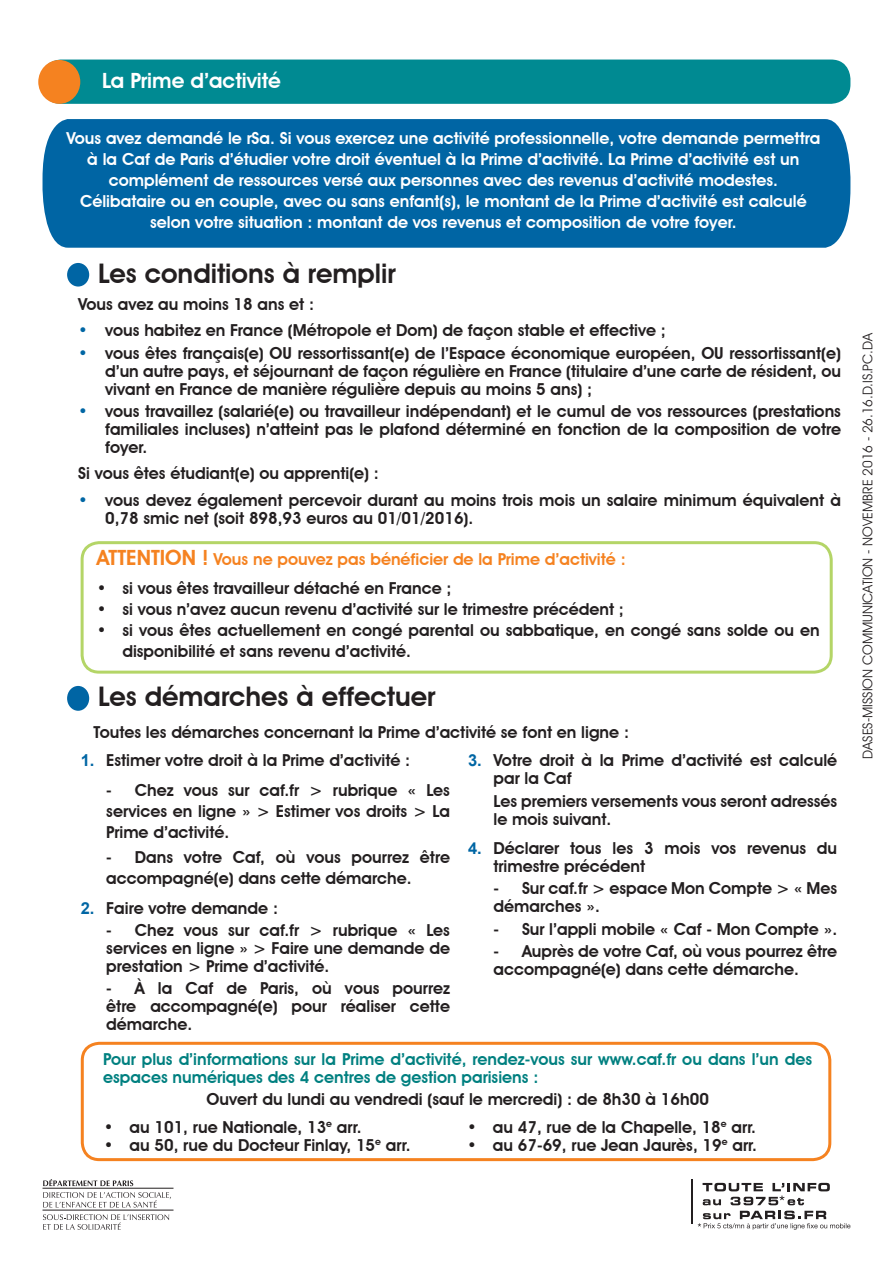
<style>
.page{position:relative;width:893px;height:1263px;background:#fff}
.page>*{position:absolute;margin:0;border:0;box-sizing:border-box;transform-origin:0 0}
.t1{font:600 27px "Avant Garde IT Cby BT";color:#231f20}
.t2{font:600 21px "Avant Garde IT Cby BT";color:#fff}
.t3{font:600 16.5px/18px "Avant Garde IT Cby BT";color:#231f20}
.t4{font:600 16.5px/21px "Avant Garde IT Cby BT";color:#fff;text-align:center}
.t5{font:600 16.5px/18px "Avant Garde IT Cby BT";color:#008080}
.t6{font:600 16.5px "Avant Garde IT Cby BT";color:#f58220}
.t7{font:13.5px "Avant Garde IT Cby BT";color:#231f20}
.s1{color:#0066a4}
.s2{font-size:21px}
.s3{font-family:"Arial";font-weight:700;color:#0066a4}
</style>
<div class="page">
<div style="left:43px;top:119px;width:807px;height:129px;background:#0065a4"></div>
<div style="left:41px;top:60px;width:809px;height:44px;background:#008a92;border-radius:20px"></div>
<div style="left:38px;top:60px;width:42px;height:44px;background:#f58220;border-radius:50%"></div>
<hr style="left:692px;top:1179px;width:1px;height:45px;background:#231f20">
<svg style="left:703px;top:1183px;width:127px;height:22px"></svg>
<svg style="left:698px;top:1211px;width:152px;height:19px"></svg>
<svg style="left:43px;top:1192px;width:128px;height:15px"></svg>
<svg style="left:43px;top:1214px;width:126px;height:16px"></svg>
<hr style="left:43px;top:1188px;width:130px;height:1px;background:#231f20">
<hr style="left:43px;top:1210px;width:130px;height:1px;background:#231f20">
<svg style="left:43px;top:1179px;width:90px;height:7px"></svg>
<div style="left:67px;top:263px;width:22px;height:24px;background:#0065a4;border-radius:50%"></div>
<div style="left:81px;top:541px;width:752px;height:133px;border:3px solid #b4d567;border-radius:17px"></div>
<div style="left:67px;top:686px;width:22px;height:25px;background:#0065a4;border-radius:50%"></div>
<div style="left:81px;top:1042px;width:750px;height:119px;border:3px solid #f58220;border-radius:17px"></div>
<p class="t2" style="left:102px;top:68px;width:180px">La Prime d’activité</p>
<p class="t4" style="left:66px;top:128px;width:755px">Vous avez demandé le rSa. Si vous exercez une activité professionnelle, votre demande permettra à la Caf de Paris d’étudier votre droit éventuel à la Prime d’activité. La Prime d’activité est un complément de ressources versé aux personnes avec des revenus d’activité modestes.</p>
<p class="t4" style="left:80px;top:191px;width:728px">Célibataire ou en couple, avec ou sans enfant(s), le montant de la Prime d’activité est calculé selon votre situation : montant de vos revenus et composition de votre foyer.</p>
<p class="t1" style="left:98px;top:258px;width:299px">Les conditions à remplir</p>
<p class="t3" style="left:78px;top:295px;width:238px">Vous avez au moins 18 ans et :</p>
<p class="t3" style="left:78px;top:321px;width:589px"><span class="s1">•</span> vous habitez en France (Métropole et Dom) de façon stable et effective ;</p>
<p class="t3" style="left:105px;top:344px;width:737px;text-align:justify;text-indent:-27px"><span class="s1">•</span> vous êtes français(e) OU ressortissant(e) de l’Espace économique européen, OU ressortissant(e) d’un autre pays, et séjournant de façon régulière en France (titulaire d’une carte de résident, ou vivant en France de manière régulière depuis au moins 5 ans) ;</p>
<p class="t3" style="left:105px;top:402px;width:737px;text-align:justify;text-indent:-27px"><span class="s1">•</span> vous travaillez (salarié(e) ou travailleur indépendant) et le cumul de vos ressources (prestations familiales incluses) n’atteint pas le plafond déterminé en fonction de la composition de votre foyer.</p>
<p class="t3" style="left:78px;top:464px;width:302px">Si vous êtes étudiant(e) ou apprenti(e) :</p>
<p class="t3" style="left:105px;top:491px;width:737px;text-indent:-27px"><span class="s1">•</span> vous devez également percevoir durant au moins trois mois un salaire minimum équivalent à<br>0,78 smic net (soit 898,93 euros au 01/01/2016).</p>
<p class="t6" style="left:97px;top:549px;width:530px"><span class="s2">ATTENTION !</span> Vous ne pouvez pas bénéficier de la Prime d’activité :</p>
<p class="t3" style="left:97px;top:579px;width:356px">• si vous êtes travailleur détaché en France ;</p>
<p class="t3" style="left:97px;top:600px;width:529px">• si vous n’avez aucun revenu d’activité sur le trimestre précédent ;</p>
<p class="t3" style="left:122px;top:620px;width:699px;line-height:21px;text-indent:-26px">• si vous êtes actuellement en congé parental ou sabbatique, en congé sans solde ou en disponibilité et sans revenu d’activité.</p>
<p class="t1" style="left:98px;top:681px;width:339px">Les démarches à effectuer</p>
<p class="t3" style="left:94px;top:723px;width:537px">Toutes les démarches concernant la Prime d’activité se font en ligne :</p>
<p class="t3" style="left:81px;top:751px;width:331px"><span class="s3">1.</span> Estimer votre droit à la Prime d’activité :</p>
<p class="t3" style="left:106px;top:779px;width:345px;line-height:21px;text-align:justify">- Chez vous sur caf.fr &gt; rubrique « Les services en ligne » &gt; Estimer vos droits &gt; La Prime d’activité.</p>
<p class="t3" style="left:106px;top:847px;width:345px;line-height:21px">- Dans votre Caf, où vous pourrez être accompagné(e) dans cette démarche.</p>
<p class="t3" style="left:81px;top:899px;width:199px"><span class="s3">2.</span> Faire votre demande :</p>
<p class="t3" style="left:106px;top:921px;width:345px;text-align:justify">- Chez vous sur caf.fr &gt; rubrique « Les services en ligne » &gt; Faire une demande de prestation &gt; Prime d’activité.</p>
<p class="t3" style="left:106px;top:979px;width:345px;text-align:justify">- À la Caf de Paris, où vous pourrez être accompagné(e) pour réaliser cette démarche.</p>
<p class="t3" style="left:493px;top:751px;width:345px;text-indent:-26px"><span class="s3">3.</span> Votre droit à la Prime d’activité est calculé par la Caf</p>
<p class="t3" style="left:493px;top:792px;width:345px">Les premiers versements vous seront adressés le mois suivant.</p>
<p class="t3" style="left:493px;top:839px;width:345px;text-indent:-26px"><span class="s3">4.</span> Déclarer tous les 3 mois vos revenus du trimestre précédent</p>
<p class="t3" style="left:493px;top:879px;width:345px">- Sur caf.fr &gt; espace Mon Compte &gt; « Mes démarches ».</p>
<p class="t3" style="left:493px;top:920px;width:345px">- Sur l’appli mobile « Caf - Mon Compte ».</p>
<p class="t3" style="left:493px;top:942px;width:345px">- Auprès de votre Caf, où vous pourrez être accompagné(e) dans cette démarche.</p>
<p class="t5" style="left:103px;top:1049px;width:711px">Pour plus d’informations sur la Prime d’activité, rendez-vous sur www.caf.fr ou dans l’un des espaces numériques des 4 centres de gestion parisiens :</p>
<p class="t3" style="left:206px;top:1090px;width:504px">Ouvert du lundi au vendredi (sauf le mercredi) : de 8h30 à 16h00</p>
<p class="t3" style="left:104px;top:1118px;width:259px">• au 101, rue Nationale, 13<sup>e</sup> arr.</p>
<p class="t3" style="left:104px;top:1136px;width:308px">• au 50, rue du Docteur Finlay, 15<sup>e</sup> arr.</p>
<p class="t3" style="left:467px;top:1118px;width:290px">• au 47, rue de la Chapelle, 18<sup>e</sup> arr.</p>
<p class="t3" style="left:467px;top:1136px;width:291px">• au 67-69, rue Jean Jaurès, 19<sup>e</sup> arr.</p>
<p class="t7" style="left:859px;top:759px;width:428px;rotate:-90deg">DASES-MISSION COMMUNICATION - NOVEMBRE 2016 - 26.16.D.IS.PC.DA</p>
</div>
